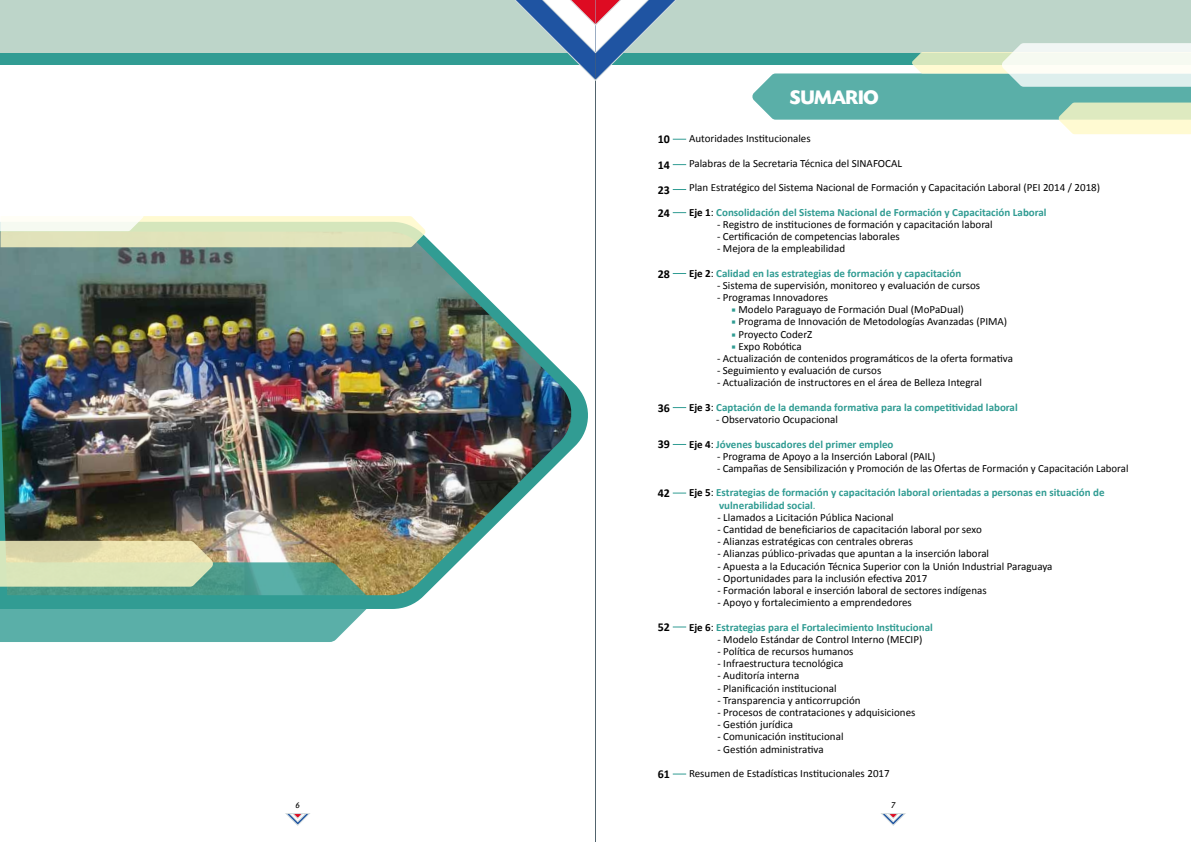
<style>
.page{position:relative;width:1191px;height:842px;background:#fff}
.page>*{position:absolute;margin:0;border:0;box-sizing:border-box;transform-origin:0 0}
.t1{font:700 20.6px "Today SHOP";color:#fff}
.t2{font:700 12px/25.1px "Calibri";color:#000;text-align:justify}
.t3{font:11px "Calibri";color:#000}
.t4{font:700 11px/12.2px "Calibri";color:#319c93}
.t5{font:italic 8px "Trebuchet MS";color:#000}
.s1{color:#000}
.s2{font-weight:400;color:#000}
.s3{color:#319c93}
.s4{font-weight:400}
</style>
<div class="page">
<div style="left:0;top:53px;width:595px;height:11px;background:#319c93"></div>
<div style="left:0;top:0;width:595px;height:53px;background:#bdd5c9"></div>
<svg style="left:286px;top:813px;width:23px;height:12px"></svg>
<div style="left:595px;top:53px;width:596px;height:11px;background:#319c93"></div>
<div style="left:595px;top:0;width:596px;height:53px;background:#bdd5c9"></div>
<hr style="left:595px;top:0;width:1px;height:842px;background:#52646d">
<svg style="left:501px;top:0;width:189px;height:81px"></svg>
<svg style="left:881px;top:813px;width:24px;height:12px"></svg>
<svg style="left:752px;top:43px;width:439px;height:91px"></svg>
<svg style="left:673px;top:139px;width:13px;height:1px"></svg>
<svg style="left:673px;top:164px;width:13px;height:1px"></svg>
<svg style="left:673px;top:189px;width:13px;height:1px"></svg>
<svg style="left:673px;top:212px;width:13px;height:1px"></svg>
<svg style="left:673px;top:273px;width:13px;height:1px"></svg>
<svg style="left:673px;top:407px;width:13px;height:1px"></svg>
<svg style="left:673px;top:444px;width:13px;height:1px"></svg>
<svg style="left:673px;top:493px;width:13px;height:1px"></svg>
<svg style="left:673px;top:626px;width:13px;height:1px"></svg>
<svg style="left:673px;top:773px;width:13px;height:1px"></svg>
<svg style="left:370px;top:384px;width:218px;height:225px"></svg>
<img style="left:0;top:237px;width:575px;height:358px">
<svg style="left:0;top:541px;width:370px;height:101px;background:#81b6a1"></svg>
<svg style="left:0;top:216px;width:426px;height:31px"></svg>
<p class="t2" style="left:658px;top:126px;width:14px">10<br>14<br>23</p>
<p class="t2" style="left:658px;top:199px;width:14px">24</p>
<p class="t2" style="left:658px;top:260px;width:14px">28</p>
<p class="t2" style="left:658px;top:394px;width:14px">36</p>
<p class="t2" style="left:658px;top:431px;width:14px">39</p>
<p class="t2" style="left:658px;top:480px;width:14px">42</p>
<p class="t2" style="left:658px;top:614px;width:14px">52</p>
<p class="t2" style="left:658px;top:761px;width:14px">61</p>
<h1 class="t1" style="left:790px;top:86px;width:90px">SUMARIO</h1>
<p class="t3" style="left:689px;top:132px;width:123px">Autoridades Institucionales</p>
<p class="t3" style="left:689px;top:156px;width:214px">Palabras de la Secretaria Técnica del SINAFOCAL</p>
<p class="t3" style="left:689px;top:181px;width:412px">Plan Estratégico del Sistema Nacional de Formación y Capacitación Laboral (PEI 2014 / 2018)</p>
<p class="t4" style="left:689px;top:205px;width:359px"><span class="s1">Eje 1</span><span class="s2">:</span> Consolidación del Sistema Nacional de Formación y Capacitación Laboral</p>
<p class="t3" style="left:717px;top:217px;width:277px">- Registro de instituciones de formación y capacitación laboral</p>
<p class="t3" style="left:717px;top:229px;width:184px">- Certificación de competencias laborales</p>
<p class="t3" style="left:717px;top:242px;width:129px">- Mejora de la empleabilidad</p>
<p class="t4" style="left:689px;top:266px;width:274px"><span class="s1">Eje 2</span><span class="s2">:</span> Calidad en las estrategias de formación y capacitación</p>
<p class="t3" style="left:717px;top:278px;width:265px">- Sistema de supervisión, monitoreo y evaluación de cursos</p>
<p class="t3" style="left:717px;top:290px;width:113px">- Programas Innovadores</p>
<p class="t3" style="left:731px;top:303px;width:234px"><span class="s3">○</span> Modelo Paraguayo de Formación Dual (MoPaDual)</p>
<p class="t3" style="left:731px;top:315px;width:277px"><span class="s3">○</span> Programa de Innovación de Metodologías Avanzadas (PIMA)</p>
<p class="t3" style="left:731px;top:327px;width:82px"><span class="s3">○</span> Proyecto CoderZ</p>
<p class="t3" style="left:731px;top:339px;width:72px"><span class="s3">○</span> Expo Robótica</p>
<p class="t3" style="left:717px;top:351px;width:297px">- Actualización de contenidos programáticos de la oferta formativa</p>
<p class="t3" style="left:717px;top:364px;width:166px">- Seguimiento y evaluación de cursos</p>
<p class="t3" style="left:717px;top:376px;width:266px">- Actualización de instructores en el área de Belleza Integral</p>
<p class="t4" style="left:689px;top:401px;width:330px"><span class="s1">Eje 3</span><span class="s2">:</span> Captación de la demanda formativa para la competitividad laboral</p>
<p class="t3" style="left:716px;top:412px;width:123px">- Observatorio Ocupacional</p>
<p class="t4" style="left:689px;top:437px;width:206px"><span class="s1">Eje 4</span><span class="s2">:</span> Jóvenes buscadores del primer empleo</p>
<p class="t3" style="left:717px;top:449px;width:220px">- Programa de Apoyo a la Inserción Laboral (PAIL)</p>
<p class="t3" style="left:717px;top:461px;width:413px">- Campañas de Sensibilización y Promoción de las Ofertas de Formación y Capacitación Laboral</p>
<p class="t4" style="left:719px;top:486px;width:387px;text-indent:-30px"><span class="s1">Eje 5</span><span class="s2">:</span> Estrategias de formación y capacitación laboral orientadas a personas en situación de vulnerabilidad social<span class="s4">.</span></p>
<p class="t3" style="left:717px;top:510px;width:178px">- Llamados a Licitación Pública Nacional</p>
<p class="t3" style="left:717px;top:522px;width:266px">- Cantidad de beneficiarios de capacitación laboral por sexo</p>
<p class="t3" style="left:717px;top:534px;width:197px">- Alianzas estratégicas con centrales obreras</p>
<p class="t3" style="left:717px;top:547px;width:273px">- Alianzas público-privadas que apuntan a la inserción laboral</p>
<p class="t3" style="left:717px;top:559px;width:336px">- Apuesta a la Educación Técnica Superior con la Unión Industrial Paraguaya</p>
<p class="t3" style="left:717px;top:571px;width:211px">- Oportunidades para la inclusión efectiva 2017</p>
<p class="t3" style="left:717px;top:583px;width:271px">- Formación laboral e inserción laboral de sectores indígenas</p>
<p class="t3" style="left:717px;top:595px;width:196px">- Apoyo y fortalecimiento a emprendedores</p>
<p class="t4" style="left:689px;top:620px;width:245px"><span class="s1">Eje 6</span><span class="s2">:</span> Estrategias para el Fortalecimiento Institucional</p>
<p class="t3" style="left:717px;top:632px;width:206px">- Modelo Estándar de Control Interno (MECIP)</p>
<p class="t3" style="left:717px;top:644px;width:137px">- Política de recursos humanos</p>
<p class="t3" style="left:717px;top:656px;width:128px">- Infraestructura tecnológica</p>
<p class="t3" style="left:717px;top:669px;width:83px">- Auditoría interna</p>
<p class="t3" style="left:717px;top:681px;width:121px">- Planificación institucional</p>
<p class="t3" style="left:717px;top:693px;width:145px">- Transparencia y anticorrupción</p>
<p class="t3" style="left:717px;top:705px;width:199px">- Procesos de contrataciones y adquisiciones</p>
<p class="t3" style="left:717px;top:717px;width:77px">- Gestión jurídica</p>
<p class="t3" style="left:717px;top:730px;width:128px">- Comunicación institucional</p>
<p class="t3" style="left:717px;top:742px;width:108px">- Gestión administrativa</p>
<p class="t3" style="left:689px;top:766px;width:202px">Resumen de Estadísticas Institucionales 2017</p>
<p class="t5" style="left:296px;top:800px;width:6px">6</p>
<p class="t5" style="left:891px;top:800px;width:6px">7</p>
</div>
